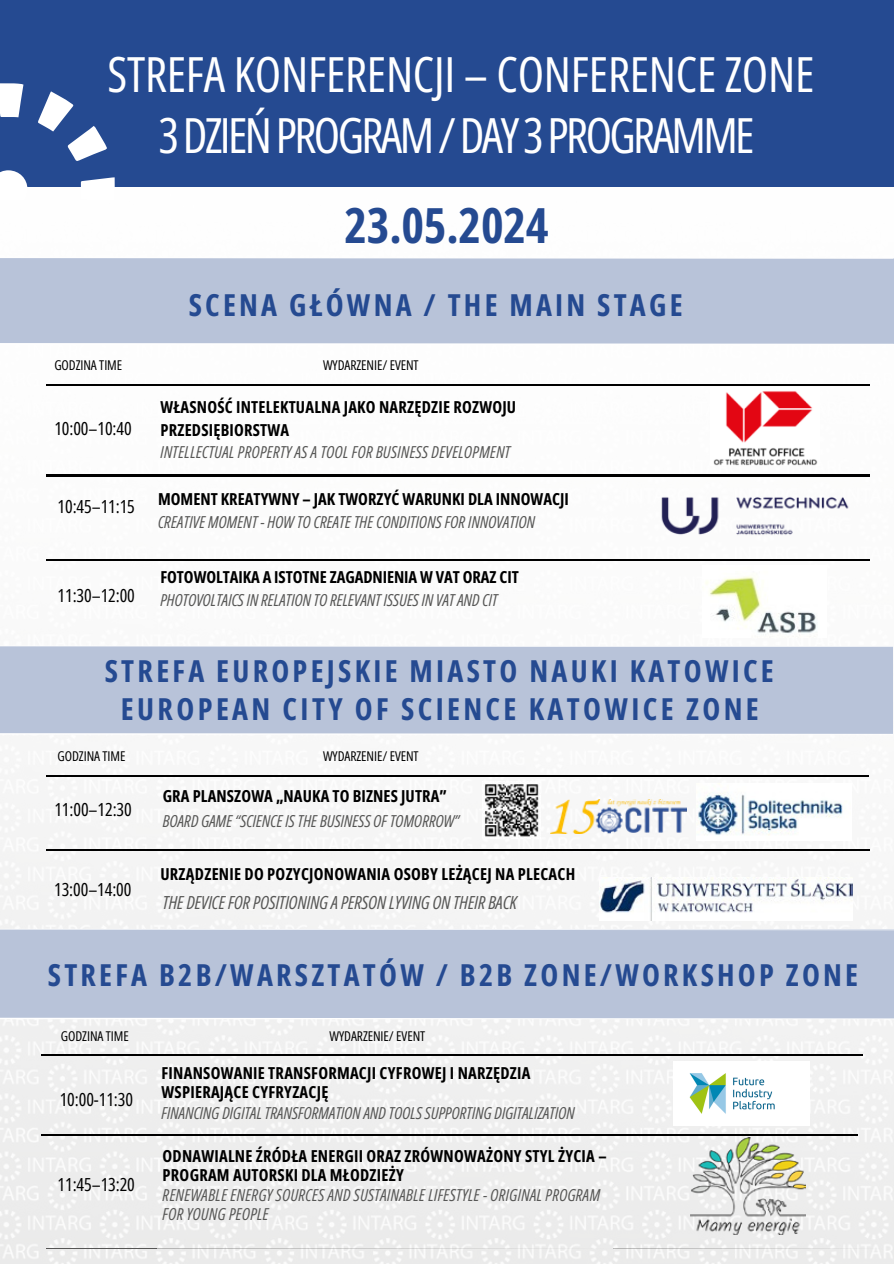
<style>
.page{position:relative;width:894px;height:1264px;background:#fff}
.page>*{position:absolute;margin:0;border:0;box-sizing:border-box;transform-origin:0 0}
.t1{font:48.45px "Open Sans Condensed";letter-spacing:-.005em;color:#fff}
.t2{font:48.45px "Open Sans Condensed";letter-spacing:-.055em;color:#fff}
.t3{font:700 48.45px "Open Sans Condensed";letter-spacing:-.005em;color:#254a91}
.t4{font:700 30.3px "Open Sans Condensed";letter-spacing:.11em;color:#254a91}
.t5{font:18px "Open Sans Condensed";letter-spacing:-.005em;color:#000}
.t6{font:italic 18px "Open Sans Condensed";letter-spacing:-.005em;color:#575756}
.t7{font:700 16.5px/19.2px "Open Sans Condensed";letter-spacing:.015em;color:#000}
.t8{font:italic 16.5px/22.5px "Open Sans Condensed";color:#575756}
.t9{font:13.5px "Open Sans Condensed";letter-spacing:-.005em;color:#000}
.s1{font-weight:400;font-style:italic;color:#575756}
.s2{font-weight:700;font-style:normal;color:#000}
</style>
<div class="page">
<img style="left:0;top:186px;width:893px;height:1077px">
<div style="left:0;top:0;width:893px;height:186px;background:#254a91"></div>
<svg style="left:0;top:83px;width:23px;height:34px"></svg>
<svg style="left:81px;top:177px;width:34px;height:27px"></svg>
<svg style="left:0;top:170px;width:28px;height:37px"></svg>
<svg style="left:38px;top:91px;width:69px;height:70px"></svg>
<div style="left:0;top:257px;width:893px;height:87px;background:#b8c3d9"></div>
<hr style="left:47px;top:384px;width:107px;height:1px;background:#000">
<hr style="left:603px;top:384px;width:266px;height:1px;background:#000">
<hr style="left:154px;top:384px;width:449px;height:1px;background:#000">
<img style="left:710px;top:387px;width:108px;height:78px">
<img style="left:643px;top:479px;width:222px;height:72px">
<div style="left:0;top:645px;width:892px;height:89px;background:#b8c3d9"></div>
<img style="left:702px;top:565px;width:124px;height:72px">
<div style="left:0;top:928px;width:893px;height:91px;background:#b8c3d9"></div>
<hr style="left:47px;top:1248px;width:109px;height:1px;background:#575756">
<hr style="left:156px;top:1248px;width:456px;height:1px;background:#575756">
<hr style="left:612px;top:1248px;width:271px;height:1px;background:#575756">
<img style="left:690px;top:1137px;width:115px;height:97px">
<img style="left:599px;top:877px;width:253px;height:43px">
<img style="left:550px;top:799px;width:136px;height:35px">
<img style="left:696px;top:783px;width:155px;height:57px">
<img style="left:482px;top:781px;width:58px;height:57px">
<hr style="left:47px;top:849px;width:107px;height:1px;background:#000">
<hr style="left:603px;top:849px;width:266px;height:1px;background:#000">
<hr style="left:154px;top:849px;width:449px;height:1px;background:#000">
<hr style="left:47px;top:474px;width:107px;height:2px;background:#000">
<hr style="left:603px;top:474px;width:266px;height:2px;background:#000">
<hr style="left:154px;top:474px;width:449px;height:2px;background:#000">
<hr style="left:47px;top:559px;width:107px;height:2px;background:#000">
<hr style="left:603px;top:559px;width:266px;height:2px;background:#000">
<hr style="left:154px;top:559px;width:449px;height:2px;background:#000">
<hr style="left:47px;top:775px;width:107px;height:1px;background:#000">
<hr style="left:602px;top:775px;width:266px;height:1px;background:#000">
<hr style="left:154px;top:775px;width:448px;height:1px;background:#000">
<hr style="left:42px;top:1054px;width:107px;height:1px;background:#000">
<hr style="left:596px;top:1054px;width:265px;height:1px;background:#000">
<hr style="left:149px;top:1054px;width:447px;height:1px;background:#000">
<hr style="left:42px;top:1134px;width:107px;height:1px;background:#000">
<hr style="left:593px;top:1134px;width:264px;height:1px;background:#000">
<hr style="left:149px;top:1134px;width:444px;height:1px;background:#000">
<img style="left:673px;top:1061px;width:136px;height:64px">
<p class="t1" style="left:107px;top:41px;width:708px">STREFA KONFERENCJI – CONFERENCE ZONE</p>
<p class="t2" style="left:158px;top:101px;width:597px">3DZIEŃPROGRAM/DAY3PROGRAMME</p>
<p class="t3" style="left:344px;top:191px;width:206px">23.05.2024</p>
<h5 class="t4" style="left:189px;top:284px;width:495px">SCENA GŁÓWNA / THE MAIN STAGE</h5>
<h5 class="t9" style="left:54px;top:356px;width:69px">GODZINA TIME</h5>
<h6 class="t9" style="left:323px;top:356px;width:97px">WYDARZENIE/ EVENT</h6>
<p class="t5" style="left:54px;top:416px;width:79px">10:00–10:40</p>
<p class="t7" style="left:160px;top:395px;width:357px;line-height:22.5px">WŁASNOŚĆ INTELEKTUALNA JAKO NARZĘDZIE ROZWOJU<br>PRZEDSIĘBIORSTWA<br><span class="s1">INTELLECTUAL PROPERTYAS A TOOL FOR BUSINESS DEVELOPMENT</span></p>
<h3 class="t5" style="left:58px;top:493px;width:79px">10:45–11:15</h3>
<p class="t8" style="left:158px;top:487px;width:412px"><span class="s2">MOMENT KREATYWNY – JAK TWORZYĆ WARUNKI DLA INNOWACJI<br></span>CREATIVE MOMENT - HOW TO CREATE THE CONDITIONS FOR INNOVATION</p>
<h5 class="t5" style="left:58px;top:583px;width:79px">11:30–12:00</h5>
<h6 class="t8" style="left:160px;top:566px;width:360px"><span class="s2">FOTOWOLTAIKA A ISTOTNE ZAGADNIENIA W VAT ORAZ CIT<br></span>PHOTOVOLTAICS IN RELATION TO RELEVANT ISSUES IN VATAND CIT</h6>
<p class="t4" style="left:105px;top:650px;width:670px">STREFA EUROPEJSKIE MIASTO NAUKI KATOWICE</p>
<p class="t4" style="left:121px;top:688px;width:639px">EUROPEAN CITY OF SCIENCE KATOWICE ZONE</p>
<h6 class="t9" style="left:58px;top:746px;width:69px">GODZINA TIME</h6>
<h4 class="t9" style="left:323px;top:746px;width:97px">WYDARZENIE/ EVENT</h4>
<p class="t5" style="left:54px;top:797px;width:79px">11:00–12:30</p>
<h5 class="t5" style="left:54px;top:876px;width:79px">13:00–14:00</h5>
<h3 class="t7" style="left:163px;top:785px;width:285px">GRA PLANSZOWA „NAUKA TO BIZNES JUTRA”</h3>
<p class="t8" style="left:163px;top:809px;width:298px">BOARD GAME “SCIENCE IS THE BUSINESS OF TOMORROW”</p>
<h5 class="t7" style="left:160px;top:863px;width:416px">URZĄDZENIE DO POZYCJONOWANIA OSOBY LEŻĄCEJ NA PLECACH</h5>
<h6 class="t6" style="left:163px;top:890px;width:355px">THE DEVICE FOR POSITIONING A PERSON LYVING ON THEIR BACK</h6>
<h4 class="t4" style="left:48px;top:953px;width:811px">STREFA B2B/WARSZTATÓW / B2B ZONE/WORKSHOP ZONE</h4>
<p class="t9" style="left:61px;top:1027px;width:69px">GODZINA TIME</p>
<p class="t9" style="left:329px;top:1027px;width:97px">WYDARZENIE/ EVENT</p>
<h3 class="t5" style="left:60px;top:1086px;width:75px">10:00-11:30</h3>
<h6 class="t5" style="left:58px;top:1172px;width:79px">11:45–13:20</h6>
<h3 class="t7" style="left:161px;top:1062px;width:370px">FINANSOWANIE TRANSFORMACJI CYFROWEJ I NARZĘDZIA<br>WSPIERAJĄCE CYFRYZACJĘ</h3>
<h3 class="t8" style="left:161px;top:1101px;width:415px">FINANCING DIGITAL TRANSFORMATION AND TOOLS SUPPORTING DIGITALIZATION</h3>
<p class="t7" style="left:163px;top:1146px;width:445px">ODNAWIALNE ŹRÓDŁA ENERGII ORAZ ZRÓWNOWAŻONY STYL ŻYCIA – PROGRAM AUTORSKI DLA MŁODZIEŻY<br><span class="s1">RENEWABLE ENERGY SOURCES AND SUSTAINABLE LIFESTYLE - ORIGINAL PROGRAM FOR YOUNG PEOPLE</span></p>
</div>
